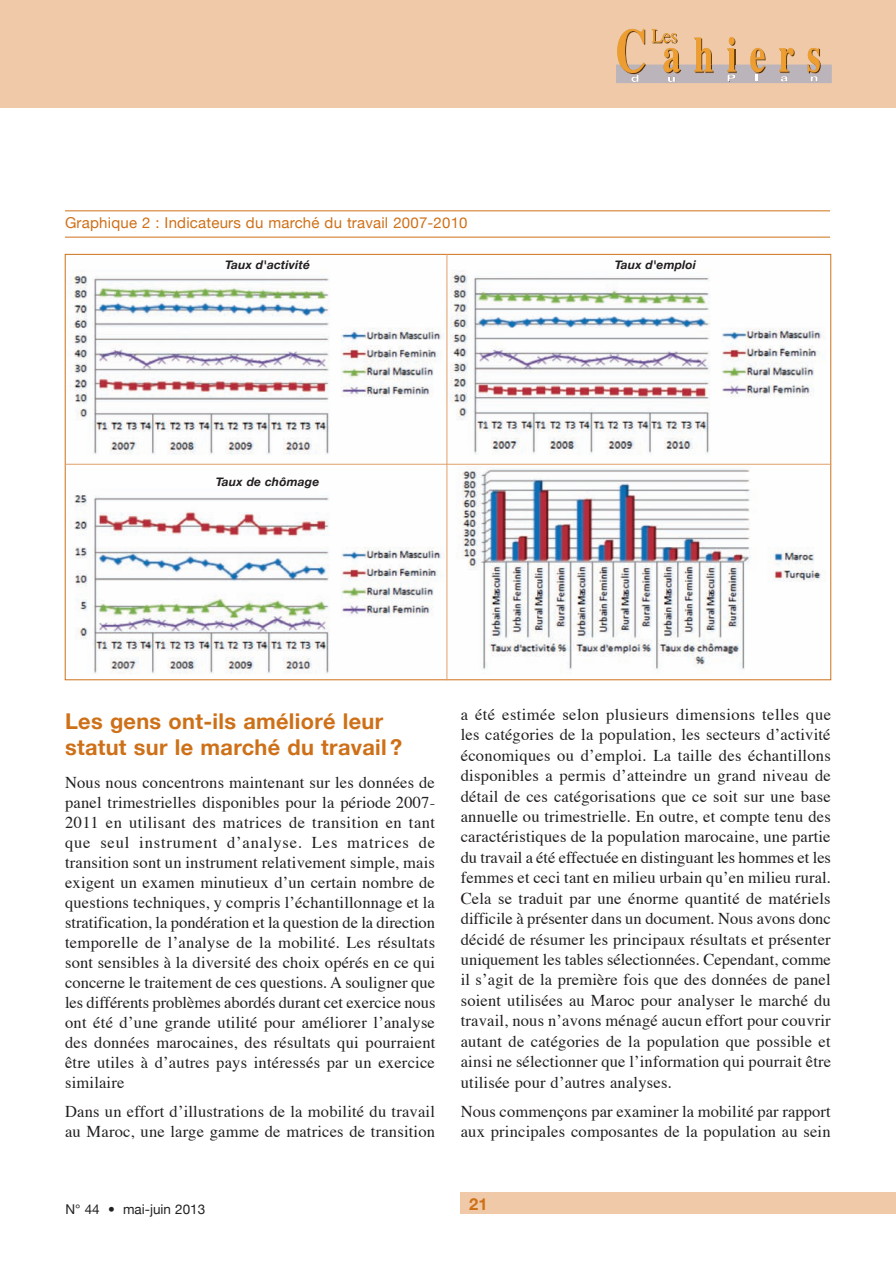
<style>
.page{position:relative;width:896px;height:1266px;background:#fff}
.page>*{position:absolute;margin:0;border:0;box-sizing:border-box;transform-origin:0 0}
.t1{font:700 21.75px/26.4px "Helvetica Neue";letter-spacing:.015em;color:#ce7018}
.t2{font:16.5px/20.4px "Times";letter-spacing:.01em;color:#231f20}
.t3{font:700 16.5px "Helvetica Neue";color:#ce7018}
.t4{font:15px "Helvetica Neue";letter-spacing:.015em;color:#ce7018}
.t5{font:13.5px "Helvetica Neue";color:#231f20}
.t6{font:italic 700 12px "Helvetica Neue";letter-spacing:.015em;color:#231f20}
</style>
<div class="page">
<hr style="left:0;top:0;width:1px;height:108px;background:#f0caa8">
<div style="left:460px;top:1192px;width:435px;height:21px;background:#f0caa8"></div>
<div style="left:1px;top:0;width:894px;height:108px;background:#f0caa8"></div>
<svg style="left:616px;top:29px;width:215px;height:54px"></svg>
<hr style="left:65px;top:210px;width:765px;height:1px;background:#ce7018">
<hr style="left:65px;top:237px;width:765px;height:1px;background:#ce7018">
<img style="left:67px;top:256px;width:761px;height:422px">
<hr style="left:65px;top:464px;width:766px;height:1px;background:#e1a068">
<hr style="left:446px;top:254px;width:1px;height:426px;background:#e1a068">
<p class="t4" style="left:65px;top:214px;width:404px">Graphique 2 : Indicateurs du marché du travail 2007-2010</p>
<p class="t6" style="left:225px;top:257px;width:86px">Taux d'activité</p>
<p class="t6" style="left:614px;top:257px;width:83px">Taux d'emploi</p>
<p class="t6" style="left:216px;top:474px;width:105px">Taux de chômage</p>
<h1 class="t1" style="left:65px;top:707px;width:338px">Les gens ont-ils amélioré leur statut sur le marché du travail ?</h1>
<p class="t2" style="left:65px;top:770px;width:372px;text-align:justify">Nous nous concentrons maintenant sur les données de panel trimestrielles disponibles pour la période 2007- 2011 en utilisant des matrices de transition en tant que seul instrument d’analyse. Les matrices de transition sont un instrument relativement simple, mais exigent un examen minutieux d’un certain nombre de questions techniques, y compris l’échantillonnage et la stratification, la pondération et la question de la direction temporelle de l’analyse de la mobilité. Les résultats sont sensibles à la diversité des choix opérés en ce qui concerne le traitement de ces questions. A souligner que les différents problèmes abordés durant cet exercice nous ont été d’une grande utilité pour améliorer l’analyse des données marocaines, des résultats qui pourraient être utiles à d’autres pays intéressés par un exercice similaire</p>
<p class="t2" style="left:65px;top:1099px;width:371px">Dans un effort d’illustrations de la mobilité du travail au Maroc, une large gamme de matrices de transition</p>
<p class="t2" style="left:460px;top:702px;width:372px">a été estimée selon plusieurs dimensions telles que les catégories de la population, les secteurs d’activité économiques ou d’emploi. La taille des échantillons disponibles a permis d’atteindre un grand niveau de détail de ces catégorisations que ce soit sur une base annuelle ou trimestrielle. En outre, et compte tenu des caractéristiques de la population marocaine, une partie du travail a été effectuée en distinguant les hommes et les femmes et ceci tant en milieu urbain qu’en milieu rural.<br>Cela se traduit par une énorme quantité de matériels difficile à présenter dans un document. Nous avons donc décidé de résumer les principaux résultats et présenter uniquement les tables sélectionnées. Cependant, comme il s’agit de la première fois que des données de panel soient utilisées au Maroc pour analyser le marché du travail, nous n’avons ménagé aucun effort pour couvrir autant de catégories de la population que possible et ainsi ne sélectionner que l’information qui pourrait être utilisée pour d’autres analyses.</p>
<p class="t2" style="left:460px;top:1099px;width:371px">Nous commençons par examiner la mobilité par rapport aux principales composantes de la population au sein</p>
<p class="t5" style="left:65px;top:1200px;width:141px">N° 44 • mai-juin 2013</p>
<p class="t3" style="left:469px;top:1194px;width:20px">21</p>
</div>
